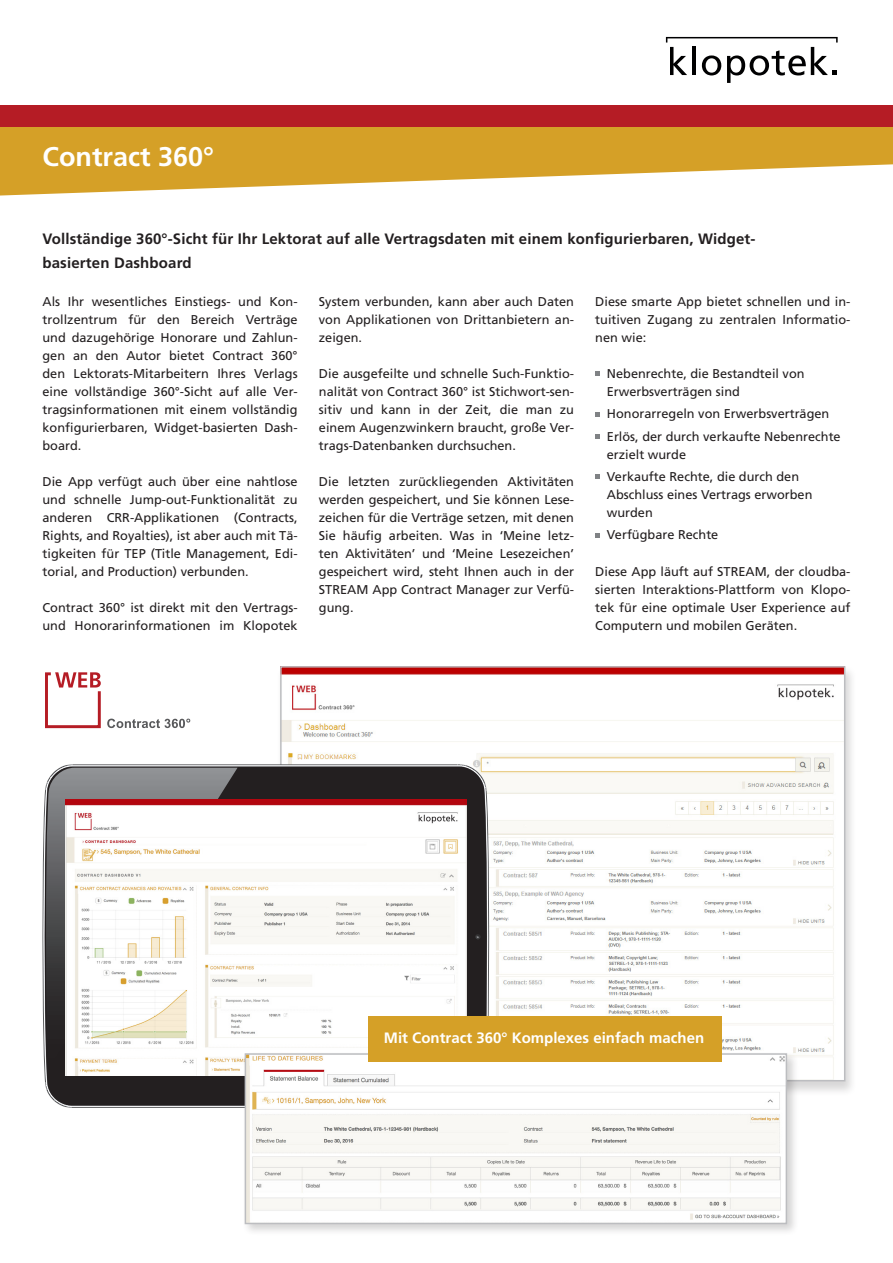
<style>
.page{position:relative;width:893px;height:1263px;background:#fff}
.page>*{position:absolute;margin:0;border:0;box-sizing:border-box;transform-origin:0 0}
.t1{font:700 27px "Frutiger";color:#fff}
.t2{font:700 15px/24px "Frutiger";letter-spacing:.01em;color:#231f20}
.t3{font:700 15px "Frutiger";color:#fff}
.t4{font:12.75px/18px "Frutiger";color:#231f20;text-align:justify}
</style>
<div class="page">
<div style="left:276px;top:665px;width:581px;height:431px;background:#231f20;opacity:.18"></div>
<img style="left:283px;top:669px;width:559px;height:409px">
<svg style="left:42px;top:764px;width:447px;height:344px;background:#433f40"></svg>
<svg style="left:46px;top:768px;width:192px;height:303px;background:#67686a"></svg>
<svg style="left:475px;top:934px;width:6px;height:5px"></svg>
<img style="left:66px;top:799px;width:400px;height:276px">
<svg style="left:0;top:127px;width:893px;height:69px;fill:#d5a027"></svg>
<div style="left:0;top:106px;width:893px;height:21px;background:#b51c25"></div>
<svg style="left:666px;top:37px;width:172px;height:46px"></svg>
<svg style="left:45px;top:672px;width:145px;height:56px"></svg>
<svg style="left:595px;top:372px;width:5px;height:4px"></svg>
<svg style="left:595px;top:412px;width:5px;height:4px"></svg>
<svg style="left:595px;top:434px;width:5px;height:5px"></svg>
<svg style="left:595px;top:474px;width:5px;height:5px"></svg>
<svg style="left:595px;top:533px;width:5px;height:4px"></svg>
<div style="left:242px;top:1051px;width:557px;height:185px;background:#231f20;opacity:.2"></div>
<img style="left:248px;top:1056px;width:536px;height:165px">
<div style="left:245px;top:1053px;width:542px;height:171px;border:2px solid #bcbdc0"></div>
<div style="left:368px;top:1016px;width:353px;height:46px;background:#d5a027"></div>
<h1 class="t1" style="left:43px;top:141px;width:173px">Contract 360°</h1>
<p class="t2" style="left:43px;top:227px;width:715px">Vollständige 360°-Sicht für Ihr Lektorat auf alle Vertragsdaten mit einem konfigurierbaren, Widget&shy;basierten Dashboard</p>
<p class="t4" style="left:43px;top:293px;width:257px">Als Ihr wesentliches Einstiegs- und Kon&shy;trollzentrum für den Bereich Verträge und dazugehörige Honorare und Zahlun&shy;gen an den Autor bietet Contract 360° den Lektorats-Mitarbeitern Ihres Verlags eine vollständige 360°-Sicht auf alle Ver&shy;tragsinformationen mit einem vollständig konfigurierbaren, Widget-basierten Dash&shy;board.</p>
<p class="t4" style="left:43px;top:473px;width:257px">Die App verfügt auch über eine nahtlose und schnelle Jump-out-Funktionalität zu anderen CRR-Applikationen (Contracts, Rights, and Royalties), ist aber auch mit Tä&shy;tigkeiten für TEP (Title Management, Edi&shy;torial, and Production) verbunden.</p>
<p class="t4" style="left:43px;top:599px;width:257px">Contract 360° ist direkt mit den Vertrags&shy;und Honorarinformationen im Klopotek</p>
<p class="t4" style="left:319px;top:293px;width:257px">System verbunden, kann aber auch Daten von Applikationen von Drittanbietern an&shy;zeigen.</p>
<p class="t4" style="left:319px;top:365px;width:257px">Die ausgefeilte und schnelle Such-Funktio&shy;nalität von Contract 360° ist Stichwort-sen&shy;sitiv und kann in der Zeit, die man zu einem Augenzwinkern braucht, große Ver&shy;trags-Datenbanken durchsuchen.</p>
<p class="t4" style="left:319px;top:473px;width:257px">Die letzten zurückliegenden Aktivitäten werden gespeichert, und Sie können Lese&shy;zeichen für die Verträge setzen, mit denen Sie häufig arbeiten. Was in ‘Meine letz&shy;ten Aktivitäten’ und ‘Meine Lesezeichen’ gespeichert wird, steht Ihnen auch in der STREAM App Contract Manager zur Verfü&shy;gung.</p>
<p class="t4" style="left:595px;top:293px;width:257px">Diese smarte App bietet schnellen und in&shy;tuitiven Zugang zu zentralen Informatio&shy;nen wie:</p>
<p class="t4" style="left:607px;top:365px;width:199px">Nebenrechte, die Bestandteil von<br>Erwerbsverträgen sind</p>
<p class="t4" style="left:607px;top:403px;width:235px;line-height:22.2px">Honorarregeln von Erwerbsverträgen<br>Erlös, der durch verkaufte Nebenrechte</p>
<p class="t4" style="left:607px;top:443px;width:194px;line-height:22.2px">erzielt wurde<br>Verkaufte Rechte, die durch den</p>
<p class="t4" style="left:607px;top:485px;width:207px">Abschluss eines Vertrags erworben wurden</p>
<p class="t4" style="left:607px;top:526px;width:113px">Verfügbare Rechte</p>
<p class="t4" style="left:595px;top:563px;width:257px">Diese App läuft auf STREAM, der cloudba&shy;sierten Interaktions-Plattform von Klopo&shy;tek für eine optimale User Experience auf Computern und mobilen Geräten.</p>
<p class="t3" style="left:384px;top:1029px;width:322px">Mit Contract 360° Komplexes einfach machen</p>
</div>
